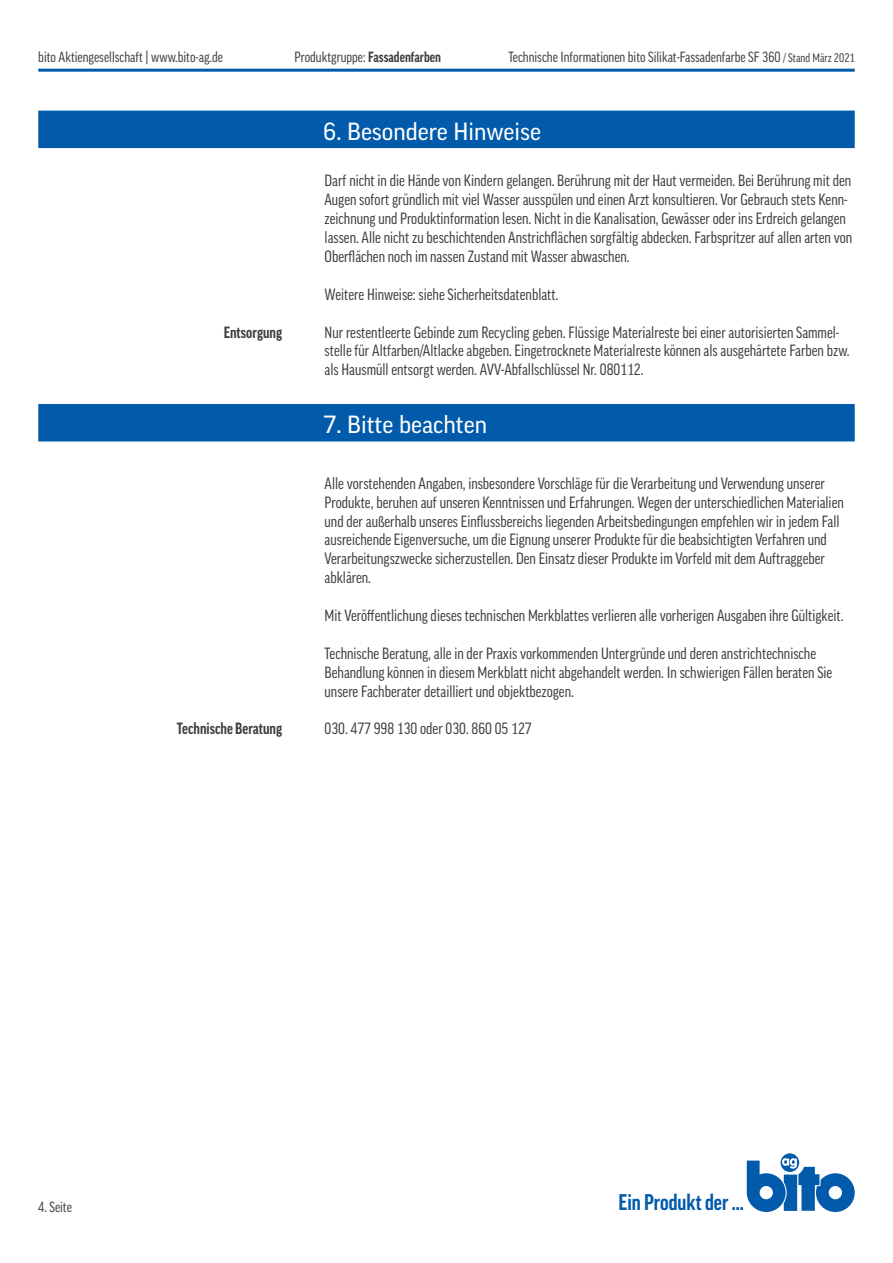
<style>
.page{position:relative;width:893px;height:1263px;background:#fff}
.page>*{position:absolute;margin:0;border:0;box-sizing:border-box;transform-origin:0 0}
.blauer_Balken{font:24px "Good Pro";color:#fff}
.t1{font:700 condensed 21.9px "Good Pro";color:#015aaa}
.Inhalt{font:condensed 15.75px/18.9px "Good Pro";color:#3e3e3f}
.Auflistung{font:700 condensed 15.75px "Good Pro";color:#3e3e3f}
.Inhalt-2{font:700 condensed 15.75px "Good Pro";color:#3e3e3f}
.t2{font:condensed 14.25px "Good Pro";color:#3e3e3f}
.s1{font-weight:700}
.s2{font-size:12px}
</style>
<div class="page">
<hr style="left:38px;top:69px;width:817px;height:3px;background:#015aaa">
<svg style="left:781px;top:1153px;width:18px;height:19px"></svg>
<svg style="left:747px;top:1158px;width:108px;height:54px"></svg>
<div style="left:38px;top:404px;width:817px;height:37px;background:#015aaa"></div>
<div style="left:38px;top:111px;width:817px;height:37px;background:#015aaa"></div>
<p class="t2" style="left:38px;top:49px;width:186px">bito Aktiengesellschaft | www.bito-ag.de</p>
<p class="t2" style="left:295px;top:49px;width:148px">Produktgruppe: <span class="s1">Fassadenfarben</span></p>
<p class="t2" style="left:508px;top:49px;width:348px">Technische Informationen bito Silikat-Fassadenfarbe SF 360 <span class="s2">/ Stand März 2021</span></p>
<p class="Inhalt-2" style="left:224px;top:323px;width:60px">Entsorgung</p>
<p class="Auflistung" style="left:177px;top:720px;width:107px">Technische Beratung</p>
<p class="blauer_Balken" style="left:323px;top:117px;width:219px">6. Besondere Hinweise</p>
<p class="Inhalt" style="left:325px;top:171px;width:529px">Darf nicht in die Hände von Kindern gelangen. Berührung mit der Haut vermeiden. Bei Berührung mit den Augen sofort gründlich mit viel Wasser ausspülen und einen Arzt konsultieren. Vor Gebrauch stets Kenn&shy;zeichnung und Produktinformation lesen. Nicht in die Kanalisation, Gewässer oder ins Erdreich gelangen lassen. Alle nicht zu beschichtenden Anstrichflächen sorgfältig abdecken. Farbspritzer auf allen arten von Oberflächen noch im nassen Zustand mit Wasser abwaschen.</p>
<p class="Inhalt" style="left:325px;top:285px;width:235px">Weitere Hinweise: siehe Sicherheitsdatenblatt.</p>
<p class="Inhalt" style="left:325px;top:322px;width:526px">Nur restentleerte Gebinde zum Recycling geben. Flüssige Materialreste bei einer autorisierten Sammel&shy;stelle für Altfarben/Altlacke abgeben. Eingetrocknete Materialreste können als ausgehärtete Farben bzw. als Hausmüll entsorgt werden. AVV-Abfallschlüssel Nr. 080112.</p>
<p class="blauer_Balken" style="left:323px;top:411px;width:165px">7. Bitte beachten</p>
<p class="Inhalt" style="left:325px;top:474px;width:521px">Alle vorstehenden Angaben, insbesondere Vorschläge für die Verarbeitung und Verwendung unserer Produkte, beruhen auf unseren Kenntnissen und Erfahrungen. Wegen der unterschiedlichen Materialien und der außerhalb unseres Einflussbereichs liegenden Arbeitsbedingungen empfehlen wir in jedem Fall ausreichende Eigenversuche, um die Eignung unserer Produkte für die beabsichtigten Verfahren und Verarbeitungszwecke sicherzustellen. Den Einsatz dieser Produkte im Vorfeld mit dem Auftraggeber abklären.</p>
<p class="Inhalt" style="left:325px;top:606px;width:520px">Mit Veröffentlichung dieses technischen Merkblattes verlieren alle vorherigen Ausgaben ihre Gültigkeit.</p>
<p class="Inhalt" style="left:325px;top:644px;width:509px">Technische Beratung, alle in der Praxis vorkommenden Untergründe und deren anstrichtechnische<br>Behandlung können in diesem Merkblatt nicht abgehandelt werden. In schwierigen Fällen beraten Sie unsere Fachberater detailliert und objektbezogen.</p>
<p class="Inhalt" style="left:325px;top:719px;width:209px">030. 477 998 130 oder 030. 860 05 127</p>
<p class="t2" style="left:38px;top:1199px;width:35px">4. Seite</p>
<h2 class="t1" style="left:618px;top:1190px;width:127px">Ein Produkt der ...</h2>
</div>
